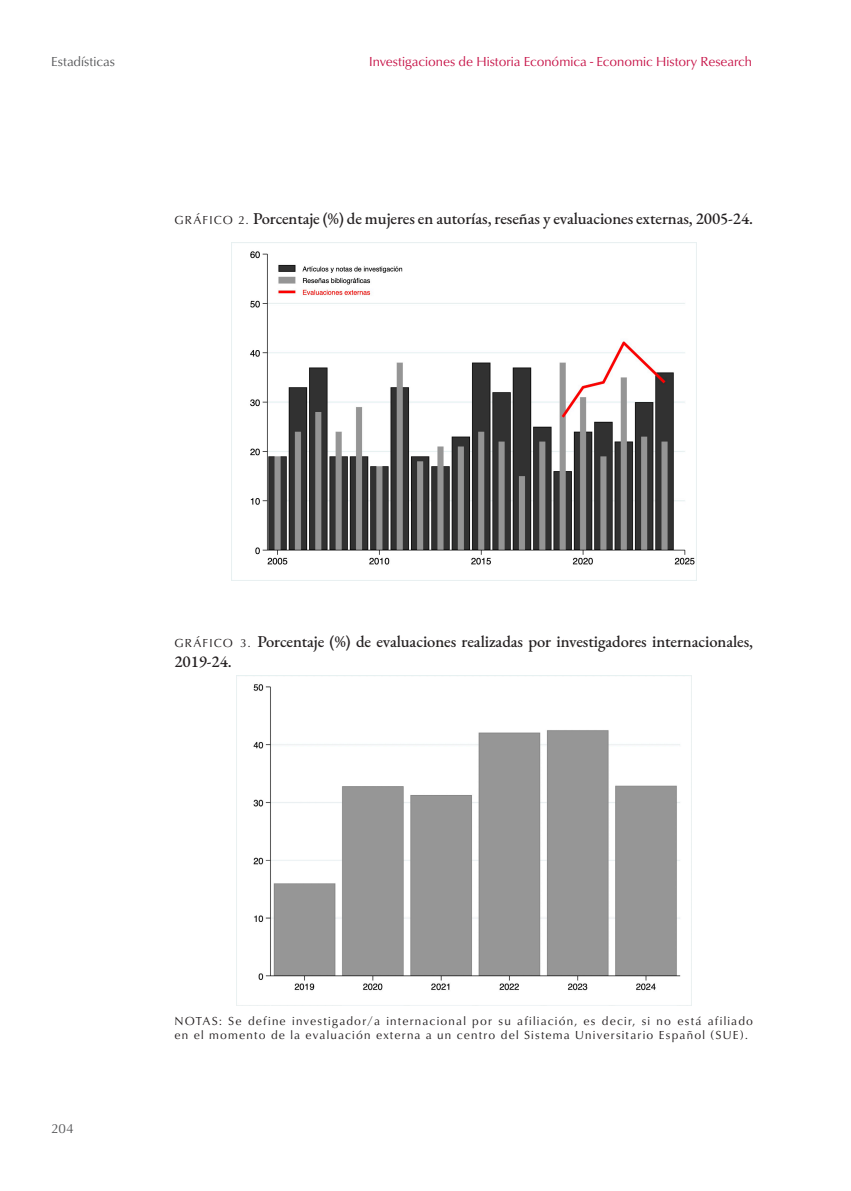
<style>
.page{position:relative;width:851px;height:1191px;background:#fff}
.page>*{position:absolute;margin:0;border:0;box-sizing:border-box;transform-origin:0 0}
.TÍTULO_Gráficas_e_imágenes{font:500 16.5px/20.2px "EB Garamond";letter-spacing:-.005em;color:#231f20}
.t1{font:13.5px "Classico URW";color:#c71549}
.t2{font:13.5px "Classico URW";letter-spacing:.005em;color:#57585a}
.Fuentes_párrafo_grafica_imagenes{font:12px/13.5px "Classico URW";letter-spacing:.1em;color:#231f20}
.s1{font-family:"Classico URW";font-weight:400;font-size:12px}
</style>
<div class="page">
<img style="left:231px;top:242px;width:465px;height:338px">
<img style="left:236px;top:675px;width:455px;height:330px">
<p class="t2" style="left:51px;top:51px;width:65px">Estadísticas</p>
<p class="t1" style="left:369px;top:51px;width:384px">Investigaciones de Historia Económica - Economic History Research</p>
<p class="TÍTULO_Gráficas_e_imágenes" style="left:174px;top:208px;width:580px"><span class="s1">GRÁFICO 2.</span> Porcentaje (%) de mujeres en autorías, reseñas y evaluaciones externas, 2005-24.</p>
<p class="TÍTULO_Gráficas_e_imágenes" style="left:174px;top:631px;width:580px"><span class="s1">GRÁFICO 3.</span> Porcentaje (%) de evaluaciones realizadas por investigadores internacionales,<br>2019-24.</p>
<p class="t2" style="left:51px;top:1118px;width:24px">204</p>
<p class="Fuentes_párrafo_grafica_imagenes" style="left:174px;top:1014px;width:580px">NOTAS: Se define investigador/a internacional por su afiliación, es decir, si no está afiliado en el momento de la evaluación externa a un centro del Sistema Universitario Español (SUE).</p>
</div>
